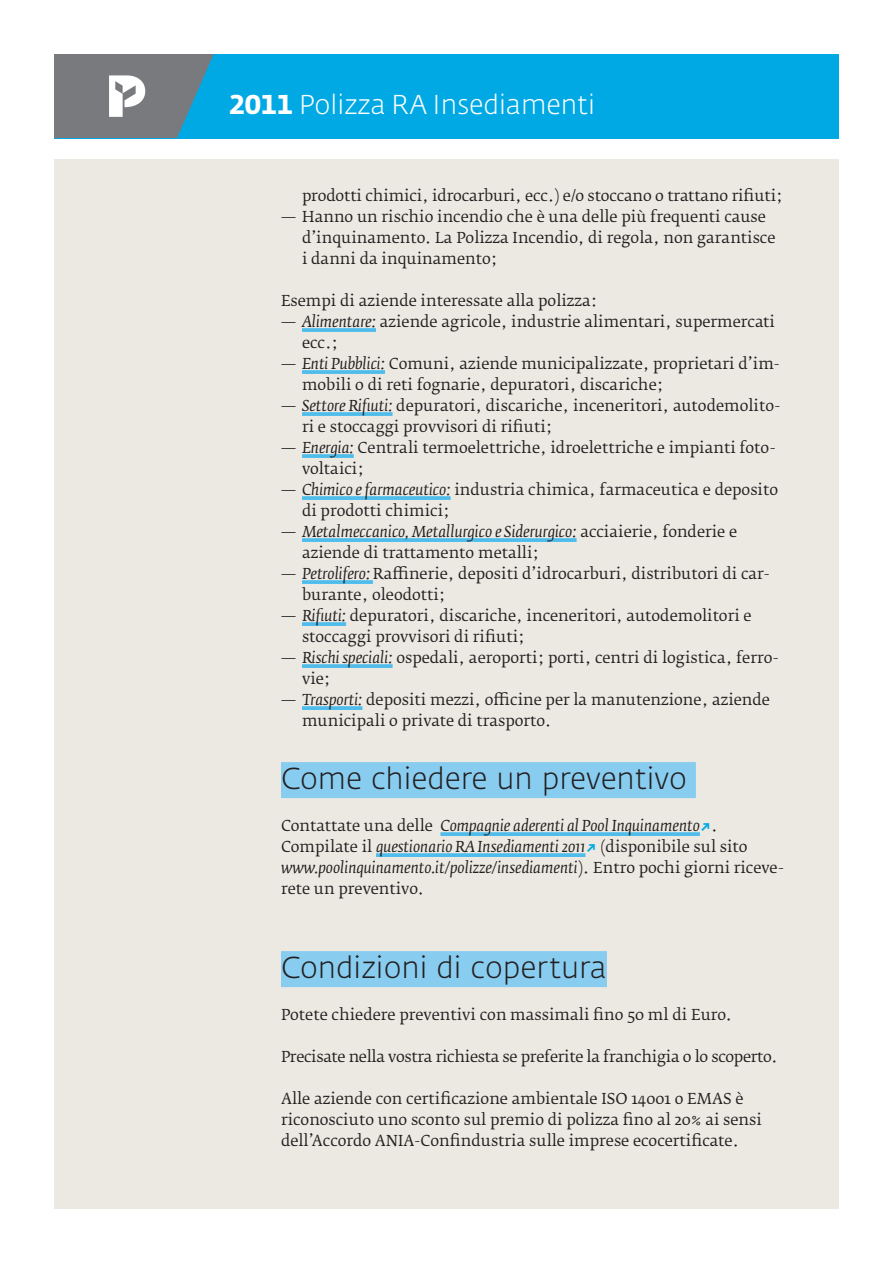
<style>
.page{position:relative;width:893px;height:1263px;background:#fff}
.page>*{position:absolute;margin:0;border:0;box-sizing:border-box;transform-origin:0 0}
.t1{font:300 30px "Fedra Sans";color:#231f20}
.t2{font:300 27px "Fedra Sans Alt Std";color:#fff}
.t3{font:15px/21px "Fedra Serif B Pro";color:#231f20}
.t4{font:italic 15px/21px "Fedra Serif B Pro";color:#231f20}
.t5{font:15px "Fedra Serif B Pro";letter-spacing:-.02em;color:#231f20}
.s1{font-weight:700}
.s2{font-style:italic}
.s3{font-style:normal}
.s4{font-weight:500;font-style:normal;color:#00a9e4}
</style>
<div class="page">
<div style="left:54px;top:159px;width:785px;height:1050px;background:#ece9e3"></div>
<div style="left:54px;top:54px;width:785px;height:84px;background:#00a9e4"></div>
<svg style="left:54px;top:54px;width:160px;height:84px;background:#738992"></svg>
<svg style="left:302px;top:328px;width:74px;height:4px"></svg>
<svg style="left:302px;top:370px;width:83px;height:4px"></svg>
<svg style="left:302px;top:412px;width:90px;height:4px"></svg>
<svg style="left:302px;top:454px;width:52px;height:4px"></svg>
<svg style="left:302px;top:496px;width:149px;height:4px"></svg>
<svg style="left:302px;top:538px;width:275px;height:4px"></svg>
<svg style="left:302px;top:580px;width:71px;height:4px"></svg>
<svg style="left:302px;top:622px;width:44px;height:4px"></svg>
<svg style="left:302px;top:664px;width:91px;height:4px"></svg>
<svg style="left:302px;top:706px;width:60px;height:4px"></svg>
<div style="left:281px;top:762px;width:415px;height:36px;background:#88ccf0"></div>
<svg style="left:440px;top:832px;width:260px;height:4px"></svg>
<svg style="left:376px;top:853px;width:209px;height:4px"></svg>
<div style="left:281px;top:951px;width:326px;height:36px;background:#88ccf0"></div>
<h2 class="t2" style="left:229px;top:88px;width:368px"><span class="s1">2011</span> Polizza RA Insediamenti</h2>
<p class="t3" style="left:302px;top:185px;width:482px">prodotti chimici, idrocarburi, ecc.) e/o stoccano o trattano rifiuti;</p>
<p class="t3" style="left:302px;top:206px;width:475px;text-indent:-21px">— Hanno un rischio incendio che è una delle più frequenti cause d’inquinamento. La Polizza Incendio, di regola, non garantisce i danni da inquinamento;</p>
<p class="t3" style="left:281px;top:290px;width:318px">Esempi di aziende interessate alla polizza:</p>
<p class="t3" style="left:302px;top:311px;width:475px;text-indent:-21px">— <span class="s2">Alimentare:</span> aziende agricole, industrie alimentari, supermercati ecc.;</p>
<p class="t3" style="left:302px;top:353px;width:479px;text-indent:-21px">— <span class="s2">Enti Pubblici:</span> Comuni, aziende municipalizzate, proprietari d’im&shy;mobili o di reti fognarie, depuratori, discariche;</p>
<p class="t3" style="left:302px;top:395px;width:480px;text-indent:-21px">— <span class="s2">Settore Rifiuti:</span> depuratori, discariche, inceneritori, autodemolito&shy;ri e stoccaggi provvisori di rifiuti;</p>
<p class="t3" style="left:302px;top:437px;width:475px;text-indent:-21px">— <span class="s2">Energia:</span> Centrali termoelettriche, idroelettriche e impianti foto&shy;voltaici;</p>
<p class="t3" style="left:302px;top:479px;width:478px;text-indent:-21px">— <span class="s2">Chimico e farmaceutico:</span> industria chimica, farmaceutica e deposito di prodotti chimici;</p>
<p class="t3" style="left:302px;top:521px;width:437px;text-indent:-21px">— <span class="s2">Metalmeccanico, Metallurgico e Siderurgico:</span> acciaierie, fonderie e aziende di trattamento metalli;</p>
<p class="t3" style="left:302px;top:563px;width:469px;text-indent:-21px">— <span class="s2">Petrolifero:</span> Raffinerie, depositi d’idrocarburi, distributori di car&shy;burante, oleodotti;</p>
<p class="t3" style="left:302px;top:605px;width:451px;text-indent:-21px">— <span class="s2">Rifiuti:</span> depuratori, discariche, inceneritori, autodemolitori e stoccaggi provvisori di rifiuti;</p>
<p class="t3" style="left:302px;top:647px;width:478px;text-indent:-21px">— <span class="s2">Rischi speciali:</span> ospedali, aeroporti; porti, centri di logistica, ferro&shy;vie;</p>
<p class="t3" style="left:302px;top:689px;width:469px;text-indent:-21px">— <span class="s2">Trasporti:</span> depositi mezzi, officine per la manutenzione, aziende municipali o private di trasporto.</p>
<h1 class="t1" style="left:281px;top:763px;width:407px">Come chiedere un preventivo</h1>
<p class="t4" style="left:281px;top:815px;width:504px"><span class="s3">Contattate una delle</span> Compagnie aderenti al Pool Inquinamento<span class="s4">↗</span><span class="s3">.<br>Compilate il</span> questionario RA Insediamenti 2011<span class="s4">↗</span> <span class="s3">(disponibile sul sito </span>www.poolinquinamento.it/polizze/insediamenti<span class="s3">). Entro pochi giorni riceve&shy;rete un preventivo.</span></p>
<h1 class="t1" style="left:281px;top:952px;width:327px">Condizioni di copertura</h1>
<p class="t3" style="left:281px;top:1004px;width:453px">Potete chiedere preventivi con massimali fino 50 ml di Euro.</p>
<p class="t5" style="left:281px;top:1047px;width:498px">Precisate nella vostra richiesta se preferite la franchigia o lo scoperto.</p>
<p class="t3" style="left:281px;top:1088px;width:482px">Alle aziende con certificazione ambientale ISO 14001 o EMAS è riconosciuto uno sconto sul premio di polizza fino al 20% ai sensi dell’Accordo ANIA-Confindustria sulle imprese ecocertificate.</p>
</div>
